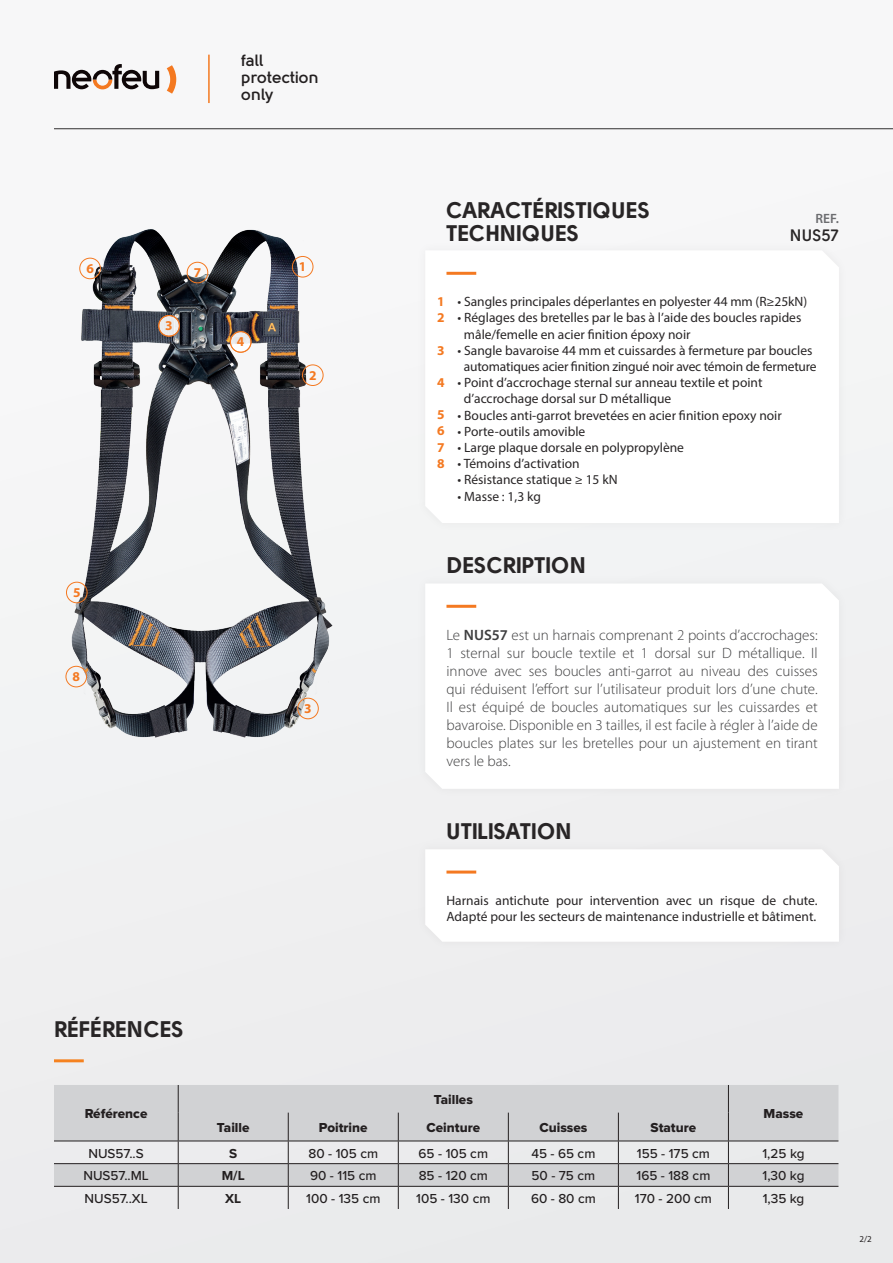
<style>
.page{position:relative;width:893px;height:1263px;background:#f1f2f3}
.page>*{position:absolute;margin:0;border:0;box-sizing:border-box;transform-origin:0 0}
.t1{font:900 22.5px/22.5px "Solomon";color:#282526}
.t2{font:700 16.5px "Solomon";color:#282526}
.t3{font:700 16.35px/17px "Solomon";color:#231f20}
.t4{font:300 15px/18px "Myriad Pro";color:#3e3e3f;text-align:justify}
.t5{font:13.5px/16.2px "Myriad Pro";color:#282526}
.t6{font:500 13.5px "Proxima Nova";color:#231f20}
.t7{font:13.5px "Proxima Nova Extrabld";color:#231f20}
.t8{font:700 13.5px/16.2px "Myriad Pro";color:#f47921}
.t9{font:700 13.5px "Proxima Nova";color:#231f20}
.t10{font:600 13.5px "Myriad Pro";color:#6c6d70}
.t11{font:9px "Myriad Pro";color:#231f20}
.s1{font-weight:600}
</style>
<div class="page">
<div style="left:415px;top:839px;width:433px;height:112px;background:#ececed"></div>
<div style="left:425px;top:849px;width:414px;height:93px;background:#fff"></div>
<hr style="left:446px;top:870px;width:30px;height:3px;background:#f47921">
<div style="left:425px;top:251px;width:414px;height:272px;background:#fff"></div>
<hr style="left:446px;top:272px;width:30px;height:3px;background:#f47921">
<img style="left:65px;top:229px;width:268px;height:509px">
<div style="left:302px;top:365px;width:21px;height:21px;border:1px solid #f47921;border-radius:50%"></div>
<div style="left:292px;top:256px;width:21px;height:21px;border:1px solid #f47921;border-radius:50%"></div>
<div style="left:187px;top:262px;width:21px;height:21px;border:1px solid #f47921;border-radius:50%"></div>
<svg style="left:230px;top:332px;width:21px;height:20px"></svg>
<svg style="left:159px;top:316px;width:20px;height:20px"></svg>
<div style="left:297px;top:698px;width:22px;height:21px;border:1px solid #f47921;border-radius:50%"></div>
<div style="left:66px;top:582px;width:21px;height:21px;border:1px solid #f47921;border-radius:50%"></div>
<div style="left:66px;top:666px;width:21px;height:21px;border:1px solid #f47921;border-radius:50%"></div>
<div style="left:79px;top:258px;width:22px;height:21px;border:1px solid #f47921;border-radius:50%"></div>
<div style="left:230px;top:331px;width:21px;height:21px;border:1px solid #f47921;border-radius:50%"></div>
<div style="left:158px;top:315px;width:22px;height:21px;border:1px solid #f47921;border-radius:50%"></div>
<svg style="left:167px;top:65px;width:9px;height:29px"></svg>
<svg style="left:54px;top:64px;width:105px;height:25px"></svg>
<hr style="left:208px;top:55px;width:2px;height:48px;background:#f47921">
<hr style="left:54px;top:128px;width:839px;height:1px;background:#312f30">
<hr style="left:54px;top:1059px;width:30px;height:3px;background:#f58220">
<div style="left:425px;top:584px;width:414px;height:205px;background:#fff"></div>
<hr style="left:446px;top:605px;width:30px;height:3px;background:#f47921">
<svg style="left:54px;top:1085px;width:784px;height:101px;fill:#d1d2d4"></svg>
<hr style="left:178px;top:1140px;width:110px;height:1px;background:#231f20">
<hr style="left:288px;top:1140px;width:110px;height:1px;background:#231f20">
<hr style="left:398px;top:1140px;width:110px;height:1px;background:#231f20">
<hr style="left:508px;top:1140px;width:110px;height:1px;background:#231f20">
<hr style="left:618px;top:1140px;width:110px;height:1px;background:#231f20">
<hr style="left:728px;top:1140px;width:110px;height:1px;background:#231f20">
<svg style="left:288px;top:1112px;width:1px;height:97px"></svg>
<svg style="left:398px;top:1112px;width:1px;height:97px"></svg>
<svg style="left:508px;top:1112px;width:1px;height:97px"></svg>
<svg style="left:618px;top:1112px;width:1px;height:97px"></svg>
<svg style="left:728px;top:1085px;width:1px;height:124px"></svg>
<hr style="left:54px;top:1140px;width:124px;height:1px;background:#231f20">
<svg style="left:178px;top:1085px;width:1px;height:124px"></svg>
<hr style="left:54px;top:1163px;width:124px;height:1px;background:#231f20">
<hr style="left:178px;top:1163px;width:110px;height:1px;background:#231f20">
<hr style="left:288px;top:1163px;width:110px;height:1px;background:#231f20">
<hr style="left:398px;top:1163px;width:110px;height:1px;background:#231f20">
<hr style="left:508px;top:1163px;width:110px;height:1px;background:#231f20">
<hr style="left:618px;top:1163px;width:110px;height:1px;background:#231f20">
<hr style="left:728px;top:1163px;width:110px;height:1px;background:#231f20">
<hr style="left:54px;top:1186px;width:124px;height:1px;background:#231f20">
<hr style="left:178px;top:1186px;width:110px;height:1px;background:#231f20">
<hr style="left:288px;top:1186px;width:110px;height:1px;background:#231f20">
<hr style="left:398px;top:1186px;width:110px;height:1px;background:#231f20">
<hr style="left:508px;top:1186px;width:110px;height:1px;background:#231f20">
<hr style="left:618px;top:1186px;width:110px;height:1px;background:#231f20">
<hr style="left:728px;top:1186px;width:110px;height:1px;background:#231f20">
<p class="t3" style="left:241px;top:52px;width:79px">fall protection only</p>
<p class="t8" style="left:86px;top:260px;width:9px">6</p>
<p class="t8" style="left:165px;top:317px;width:9px">3</p>
<p class="t8" style="left:194px;top:264px;width:9px">7</p>
<p class="t8" style="left:237px;top:333px;width:9px">4</p>
<p class="t8" style="left:299px;top:258px;width:9px">1</p>
<p class="t8" style="left:309px;top:366px;width:9px">2</p>
<p class="t8" style="left:73px;top:584px;width:9px">5</p>
<p class="t8" style="left:73px;top:668px;width:9px">8</p>
<p class="t8" style="left:304px;top:700px;width:9px">3</p>
<h1 class="t1" style="left:446px;top:199px;width:205px">CARACTÉRISTIQUES<br>TECHNIQUES</h1>
<p class="t10" style="left:815px;top:209px;width:25px">REF.</p>
<p class="t2" style="left:790px;top:225px;width:51px">NUS57</p>
<p class="t8" style="left:437px;top:293px;width:9px">1<br>2</p>
<p class="t8" style="left:437px;top:342px;width:9px">3</p>
<p class="t8" style="left:437px;top:374px;width:9px">4</p>
<p class="t8" style="left:437px;top:406px;width:9px;text-align:justify">5<br>6<br>7<br>8</p>
<p class="t5" style="left:458px;top:293px;width:351px">• Sangles principales déperlantes en polyester 44 mm (R≥25kN)</p>
<p class="t5" style="left:464px;top:310px;width:339px;text-indent:-6px">• Réglages des bretelles par le bas à l’aide des boucles rapides mâle/femelle en acier finition époxy noir</p>
<p class="t5" style="left:458px;top:342px;width:361px;text-align:center">• Sangle bavaroise 44 mm et cuissardes à fermeture par boucles automatiques acier finition zingué noir avec témoin de fermeture</p>
<p class="t5" style="left:464px;top:374px;width:300px;text-indent:-6px">• Point d’accrochage sternal sur anneau textile et point d’accrochage dorsal sur D métallique</p>
<p class="t5" style="left:458px;top:407px;width:326px">• Boucles anti-garrot brevetées en acier finition epoxy noir</p>
<p class="t5" style="left:458px;top:423px;width:129px">• Porte-outils amovible</p>
<p class="t5" style="left:458px;top:439px;width:228px">• Large plaque dorsale en polypropylène</p>
<p class="t5" style="left:458px;top:455px;width:124px">• Témoins d’activation</p>
<p class="t5" style="left:458px;top:472px;width:162px">• Résistance statique ≥ 15 kN</p>
<p class="t5" style="left:458px;top:488px;width:85px">• Masse : 1,3 kg</p>
<h1 class="t1" style="left:446px;top:554px;width:142px">DESCRIPTION</h1>
<p class="t4" style="left:446px;top:626px;width:373px">Le <span class="s1">NUS57</span> est un harnais comprenant 2 points d’accrochages:<br>1 sternal sur boucle textile et 1 dorsal sur D métallique. Il innove avec ses boucles anti-garrot au niveau des cuisses qui réduisent l’effort sur l’utilisateur produit lors d’une chute.<br>Il est équipé de boucles automatiques sur les cuissardes et bavaroise. Disponible en 3 tailles, il est facile à régler à l’aide de boucles plates sur les bretelles pour un ajustement en tirant vers le bas.</p>
<h1 class="t1" style="left:446px;top:819px;width:127px">UTILISATION</h1>
<p class="t5" style="left:446px;top:892px;width:373px">Harnais antichute pour intervention avec un risque de chute.<br>Adapté pour les secteurs de maintenance industrielle et bâtiment.</p>
<h1 class="t1" style="left:54px;top:1018px;width:131px">RÉFÉRENCES</h1>
<p class="t7" style="left:85px;top:1106px;width:64px">Référence</p>
<p class="t7" style="left:434px;top:1091px;width:41px">Tailles</p>
<p class="t7" style="left:217px;top:1119px;width:34px">Taille</p>
<p class="t7" style="left:319px;top:1119px;width:50px">Poitrine</p>
<p class="t7" style="left:426px;top:1119px;width:55px">Ceinture</p>
<p class="t7" style="left:539px;top:1119px;width:49px">Cuisses</p>
<p class="t7" style="left:650px;top:1119px;width:47px">Stature</p>
<p class="t7" style="left:764px;top:1106px;width:41px">Masse</p>
<p class="t6" style="left:88px;top:1143px;width:57px">NUS57..S</p>
<p class="t9" style="left:229px;top:1143px;width:10px">S</p>
<p class="t6" style="left:308px;top:1143px;width:71px">80 - 105 cm</p>
<p class="t6" style="left:419px;top:1143px;width:71px">65 - 105 cm</p>
<p class="t6" style="left:531px;top:1143px;width:66px">45 - 65 cm</p>
<p class="t6" style="left:637px;top:1143px;width:75px">155 - 175 cm</p>
<p class="t6" style="left:762px;top:1143px;width:44px">1,25 kg</p>
<p class="t6" style="left:83px;top:1166px;width:67px">NUS57..ML</p>
<p class="t9" style="left:222px;top:1166px;width:25px">M/L</p>
<p class="t6" style="left:310px;top:1166px;width:68px">90 - 115 cm</p>
<p class="t6" style="left:419px;top:1166px;width:71px">85 - 120 cm</p>
<p class="t6" style="left:532px;top:1166px;width:65px">50 - 75 cm</p>
<p class="t6" style="left:636px;top:1166px;width:75px">165 - 188 cm</p>
<p class="t6" style="left:762px;top:1166px;width:43px">1,30 kg</p>
<p class="t6" style="left:85px;top:1188px;width:65px">NUS57..XL</p>
<p class="t9" style="left:225px;top:1188px;width:18px">XL</p>
<p class="t6" style="left:306px;top:1188px;width:76px">100 - 135 cm</p>
<p class="t6" style="left:416px;top:1188px;width:76px">105 - 130 cm</p>
<p class="t6" style="left:531px;top:1188px;width:66px">60 - 80 cm</p>
<p class="t6" style="left:635px;top:1188px;width:79px">170 - 200 cm</p>
<p class="t6" style="left:763px;top:1188px;width:43px">1,35 kg</p>
<p class="t11" style="left:859px;top:1233px;width:14px">2/2</p>
</div>
